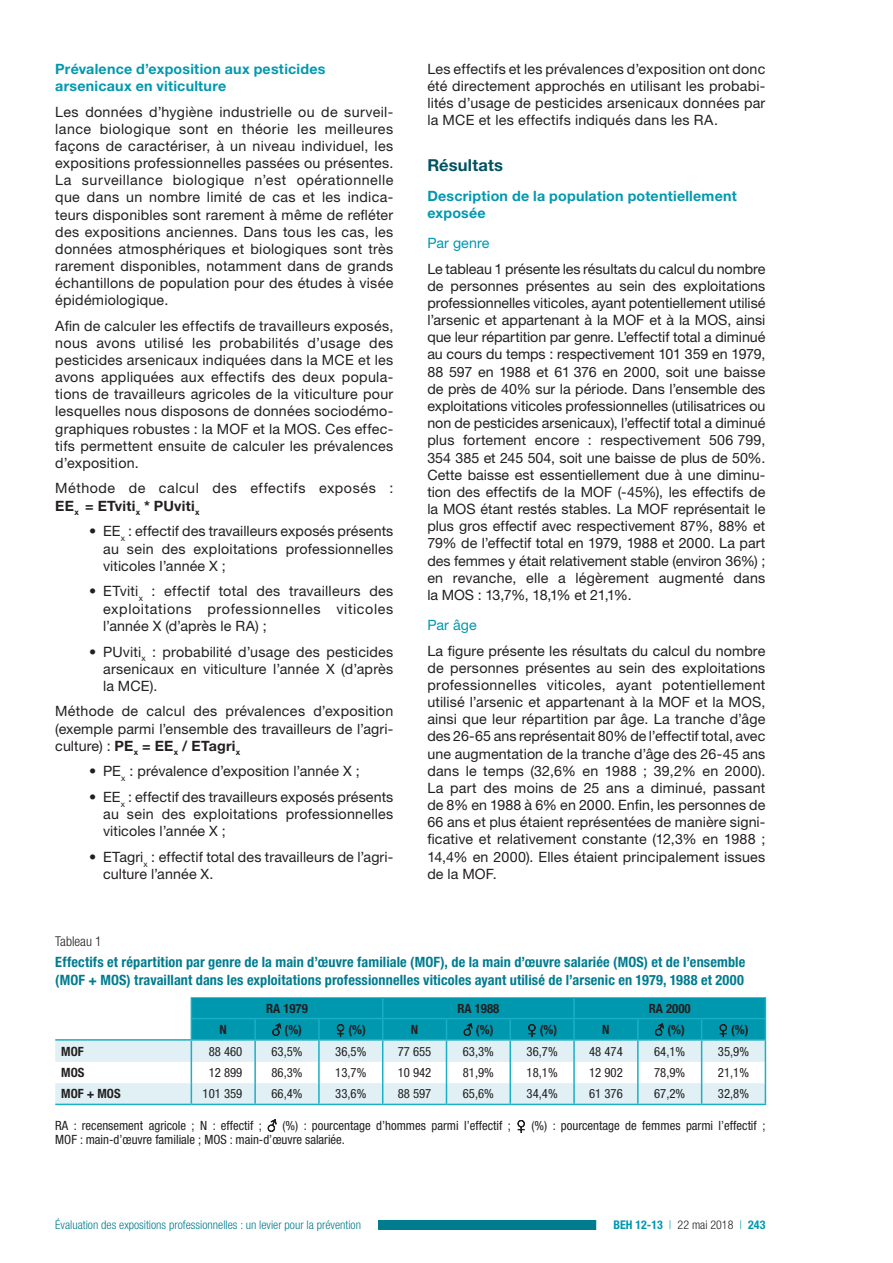
<style>
.page{position:relative;width:893px;height:1263px;background:#fff}
.page>*{position:absolute;margin:0;border:0;box-sizing:border-box;transform-origin:0 0}
.t1{font:700 16.5px "Helvetica Neue LT Std";letter-spacing:.01em;color:#005260}
.t2{font:14.25px/17.1px "Helvetica Neue LT Std";letter-spacing:.015em;color:#231f20;text-align:justify}
.t3{font:700 condensed 14.25px/17.1px "Helvetica Neue LT Std";letter-spacing:.01em;color:#007c8f}
.t4{font:700 14.25px/17.1px "Helvetica Neue LT Std";letter-spacing:.015em;color:#0098af}
.t5{font:14.25px/17.1px "Helvetica Neue LT Std";letter-spacing:.04em;color:#231f20}
.t6{font:14.25px "Helvetica Neue LT Std";letter-spacing:.005em;color:#0098af}
.t7{font:300 condensed 13.5px "Helvetica Neue LT Std";color:#231f20}
.t8{font:condensed 12.75px/14px "Helvetica Neue LT Std";color:#231f20}
.t9{font:700 condensed 12.75px "Helvetica Neue LT Std";color:#231f20}
.t10{font:300 condensed 12px "Helvetica Neue LT Std";color:#007c8f}
.t11{font:700 condensed 12px "Helvetica Neue LT Std";color:#0098af}
.s1{font-weight:700}
.s2{font-family:"Arial";font-stretch:normal}
.s3{font-weight:300}
.s4{font-weight:300;color:#231f20}
</style>
<div class="page">
<div style="left:55px;top:1220px;width:596px;height:10px;background:#007c8f"></div>
<div style="left:38px;top:1218px;width:340px;height:13px;background:#fff"></div>
<div style="left:596px;top:1219px;width:187px;height:12px;background:#fff"></div>
<svg style="left:55px;top:1040px;width:136px;height:64px;fill:#e0f0f4"></svg>
<hr style="left:55px;top:1104px;width:136px;height:1px;background:#1aafc4">
<hr style="left:191px;top:1104px;width:64px;height:1px;background:#1aafc4">
<hr style="left:255px;top:1104px;width:64px;height:1px;background:#1aafc4">
<hr style="left:319px;top:1104px;width:64px;height:1px;background:#1aafc4">
<hr style="left:383px;top:1104px;width:63px;height:1px;background:#1aafc4">
<hr style="left:446px;top:1104px;width:64px;height:1px;background:#1aafc4">
<hr style="left:510px;top:1104px;width:64px;height:1px;background:#1aafc4">
<hr style="left:574px;top:1104px;width:64px;height:1px;background:#1aafc4">
<hr style="left:638px;top:1104px;width:64px;height:1px;background:#1aafc4">
<hr style="left:702px;top:1104px;width:64px;height:1px;background:#1aafc4">
<hr style="left:55px;top:1039px;width:136px;height:1px;background:#1aafc4">
<svg style="left:191px;top:997px;width:575px;height:107px"></svg>
<svg style="left:268px;top:1119px;width:9px;height:13px"></svg>
<svg style="left:518px;top:1120px;width:7px;height:13px"></svg>
<p class="t4" style="left:55px;top:60px;width:272px">Prévalence d’exposition aux pesticides arsenicaux en viticulture</p>
<p class="t2" style="left:55px;top:103px;width:340px">Les données d’hygiène industrielle ou de surveil&shy;lance biologique sont en théorie les meilleures façons de caractériser, à un niveau individuel, les expositions professionnelles passées ou présentes.<br>La surveillance biologique n’est opérationnelle que dans un nombre limité de cas et les indica&shy;teurs disponibles sont rarement à même de refléter des expositions anciennes. Dans tous les cas, les données atmosphériques et biologiques sont très rarement disponibles, notamment dans de grands échantillons de population pour des études à visée épidémiologique.</p>
<p class="t2" style="left:55px;top:317px;width:340px">Afin de calculer les effectifs de travailleurs exposés, nous avons utilisé les probabilités d’usage des pesticides arsenicaux indiquées dans la MCE et les avons appliquées aux effectifs des deux popula&shy;tions de travailleurs agricoles de la viticulture pour lesquelles nous disposons de données sociodémo&shy;graphiques robustes : la MOF et la MOS. Ces effec&shy;tifs permettent ensuite de calculer les prévalences d’exposition.</p>
<p class="t5" style="left:55px;top:480px;width:340px">Méthode de calcul des effectifs exposés :<br><span class="s1">EE</span><sub>x</sub> <span class="s1">= ETviti</span><sub>x</sub> <span class="s1">* PUviti</span><sub>x</sub></p>
<p class="t2" style="left:103px;top:522px;width:292px;text-indent:-14px">• EE<sub>x</sub> : effectif des travailleurs exposés présents au sein des exploitations professionnelles viticoles l’année X ;</p>
<p class="t2" style="left:103px;top:583px;width:292px;text-indent:-14px">• ETviti<sub>x</sub> : effectif total des travailleurs des exploitations professionnelles viticoles l’année X (d’après le RA) ;</p>
<p class="t2" style="left:103px;top:643px;width:292px;text-indent:-14px">• PUviti<sub>x</sub> : probabilité d’usage des pesticides arsenicaux en viticulture l’année X (d’après la MCE).</p>
<p class="t2" style="left:55px;top:703px;width:340px">Méthode de calcul des prévalences d’exposition (exemple parmi l’ensemble des travailleurs de l’agri&shy;culture) : <span class="s1">PE</span><sub>x</sub> <span class="s1">= EE</span><sub>x</sub> <span class="s1">/ ETagri</span><sub>x</sub></p>
<p class="t2" style="left:89px;top:762px;width:272px">• PE<sub>x</sub> : prévalence d’exposition l’année X ;</p>
<p class="t2" style="left:103px;top:788px;width:292px;text-indent:-14px">• EE<sub>x</sub> : effectif des travailleurs exposés présents au sein des exploitations professionnelles viticoles l’année X ;</p>
<p class="t2" style="left:103px;top:848px;width:292px;text-indent:-14px">• ETagri<sub>x</sub> : effectif total des travailleurs de l’agri&shy;culture l’année X.</p>
<p class="t2" style="left:427px;top:60px;width:340px">Les effectifs et les prévalences d’exposition ont donc été directement approchés en utilisant les probabi&shy;lités d’usage de pesticides arsenicaux données par la MCE et les effectifs indiqués dans les RA.</p>
<p class="t1" style="left:427px;top:155px;width:77px">Résultats</p>
<p class="t4" style="left:427px;top:187px;width:311px">Description de la population potentiellement exposée</p>
<p class="t6" style="left:427px;top:234px;width:64px">Par genre</p>
<p class="t2" style="left:427px;top:260px;width:340px">Le tableau 1 présente les résultats du calcul du nombre de personnes présentes au sein des exploitations professionnelles viticoles, ayant potentiellement utilisé l’arsenic et appartenant à la MOF et à la MOS, ainsi que leur répartition par genre. L’effectif total a diminué au cours du temps : respectivement 101 359 en 1979, 88 597 en 1988 et 61 376 en 2000, soit une baisse de près de 40% sur la période. Dans l’ensemble des exploitations viticoles professionnelles (utilisatrices ou non de pesticides arsenicaux), l’effectif total a diminué plus fortement encore : respectivement 506 799, 354 385 et 245 504, soit une baisse de plus de 50%.<br>Cette baisse est essentiellement due à une diminu&shy;tion des effectifs de la MOF (-45%), les effectifs de la MOS étant restés stables. La MOF représentait le plus gros effectif avec respectivement 87%, 88% et 79% de l’effectif total en 1979, 1988 et 2000. La part des femmes y était relativement stable (environ 36%) ; en revanche, elle a légèrement augmenté dans la MOS : 13,7%, 18,1% et 21,1%.</p>
<p class="t6" style="left:427px;top:616px;width:51px">Par âge</p>
<p class="t2" style="left:427px;top:642px;width:340px">La figure présente les résultats du calcul du nombre de personnes présentes au sein des exploitations professionnelles viticoles, ayant potentiellement utilisé l’arsenic et appartenant à la MOF et la MOS, ainsi que leur répartition par âge. La tranche d’âge des 26-65 ans représentait 80% de l’effectif total, avec une augmentation de la tranche d’âge des 26-45 ans dans le temps (32,6% en 1988 ; 39,2% en 2000).<br>La part des moins de 25 ans a diminué, passant de 8% en 1988 à 6% en 2000. Enfin, les personnes de 66 ans et plus étaient représentées de manière signi&shy;ficative et relativement constante (12,3% en 1988 ; 14,4% en 2000). Elles étaient principalement issues de la MOF.</p>
<p class="t7" style="left:55px;top:933px;width:48px">Tableau 1</p>
<p class="t3" style="left:55px;top:954px;width:692px">Effectifs et répartition par genre de la main d’œuvre familiale (MOF), de la main d’œuvre salariée (MOS) et de l’ensemble (MOF + MOS) travaillant dans les exploitations professionnelles viticoles ayant utilisé de l’arsenic en 1979, 1988 et 2000</p>
<p class="t9" style="left:266px;top:1000px;width:43px">RA 1979</p>
<p class="t9" style="left:457px;top:1000px;width:43px">RA 1988</p>
<p class="t9" style="left:649px;top:1000px;width:43px">RA 2000</p>
<p class="t9" style="left:220px;top:1021px;width:9px">N</p>
<p class="t9" style="left:272px;top:1021px;width:32px"><span class="s2">♂</span> (%)</p>
<p class="t9" style="left:336px;top:1021px;width:32px"><span class="s2">♀</span> (%)</p>
<p class="t9" style="left:411px;top:1021px;width:9px">N</p>
<p class="t9" style="left:463px;top:1021px;width:32px"><span class="s2">♂</span> (%)</p>
<p class="t9" style="left:527px;top:1021px;width:32px"><span class="s2">♀</span> (%)</p>
<p class="t9" style="left:602px;top:1021px;width:9px">N</p>
<p class="t9" style="left:655px;top:1021px;width:32px"><span class="s2">♂</span> (%)</p>
<p class="t9" style="left:718px;top:1021px;width:32px"><span class="s2">♀</span> (%)</p>
<p class="t9" style="left:61px;top:1043px;width:24px">MOF</p>
<p class="t8" style="left:209px;top:1044px;width:35px">88 460</p>
<p class="t8" style="left:271px;top:1044px;width:33px">63,5%</p>
<p class="t8" style="left:335px;top:1044px;width:33px">36,5%</p>
<p class="t8" style="left:398px;top:1044px;width:35px">77 655</p>
<p class="t8" style="left:463px;top:1044px;width:33px">63,3%</p>
<p class="t8" style="left:527px;top:1044px;width:33px">36,7%</p>
<p class="t8" style="left:589px;top:1044px;width:35px">48 474</p>
<p class="t8" style="left:654px;top:1044px;width:33px">64,1%</p>
<p class="t8" style="left:718px;top:1044px;width:33px">35,9%</p>
<p class="t9" style="left:61px;top:1065px;width:25px">MOS</p>
<p class="t8" style="left:209px;top:1065px;width:35px">12 899</p>
<p class="t8" style="left:271px;top:1065px;width:33px">86,3%</p>
<p class="t8" style="left:335px;top:1065px;width:33px">13,7%</p>
<p class="t8" style="left:398px;top:1065px;width:35px">10 942</p>
<p class="t8" style="left:463px;top:1065px;width:33px">81,9%</p>
<p class="t8" style="left:527px;top:1065px;width:33px">18,1%</p>
<p class="t8" style="left:589px;top:1065px;width:35px">12 902</p>
<p class="t8" style="left:654px;top:1065px;width:33px">78,9%</p>
<p class="t8" style="left:718px;top:1065px;width:33px">21,1%</p>
<p class="t9" style="left:61px;top:1086px;width:61px">MOF + MOS</p>
<p class="t8" style="left:203px;top:1087px;width:41px">101 359</p>
<p class="t8" style="left:271px;top:1087px;width:33px">66,4%</p>
<p class="t8" style="left:335px;top:1087px;width:33px">33,6%</p>
<p class="t8" style="left:398px;top:1087px;width:35px">88 597</p>
<p class="t8" style="left:463px;top:1087px;width:33px">65,6%</p>
<p class="t8" style="left:527px;top:1087px;width:33px">34,4%</p>
<p class="t8" style="left:589px;top:1087px;width:35px">61 376</p>
<p class="t8" style="left:654px;top:1087px;width:33px">67,2%</p>
<p class="t8" style="left:718px;top:1087px;width:33px">32,8%</p>
<p class="t8" style="left:55px;top:1118px;width:712px">RA : recensement agricole ; N : effectif ; <span class="s2">♂</span> (%) : pourcentage d’hommes parmi l’effectif ; <span class="s2">♀</span> (%) : pourcentage de femmes parmi l’effectif ;<br>MOF : main-d’œuvre familiale ; MOS : main-d’œuvre salariée.</p>
<p class="t10" style="left:55px;top:1218px;width:307px">Évaluation des expositions professionnelles : un levier pour la prévention</p>
<p class="t11" style="left:613px;top:1217px;width:153px">BEH 12-13 <span class="s3">|</span> <span class="s4">22 mai 2018</span> <span class="s3">|</span> 243</p>
</div>
